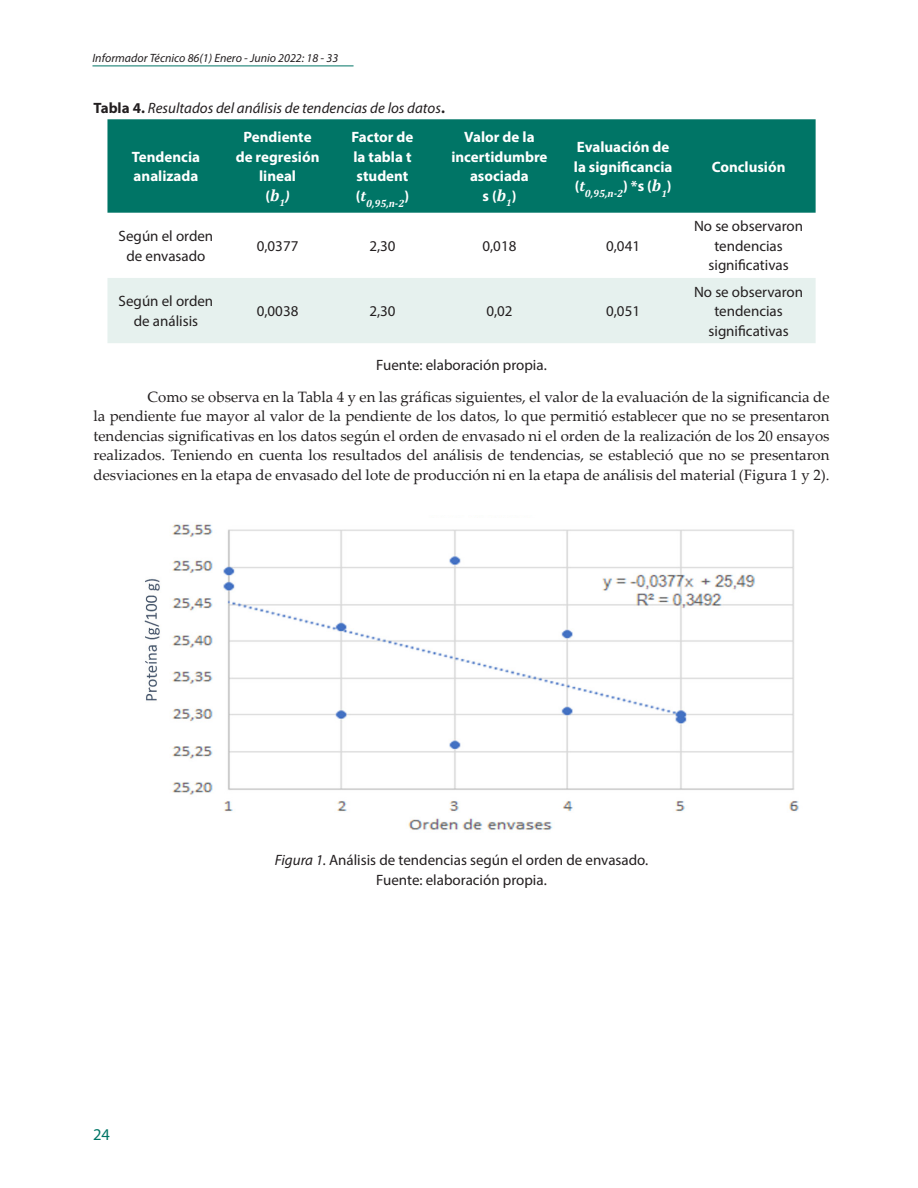
<style>
.page{position:relative;width:918px;height:1188px;background:#fff}
.page>*{position:absolute;margin:0;border:0;box-sizing:border-box;transform-origin:0 0}
.t1{font:16.5px "Myriad Pro";color:#007566}
.TEXTO{font:15px/19.5px "Palatino Linotype";color:#231f20;text-align:justify}
.textotablasdentro{font:15px/19.5px "Myriad Pro";color:#231f20;text-align:center}
.textoBLANCO{font:700 15px/19.5px "Myriad Pro";color:#fff}
.Figura{font:15px "Myriad Pro";color:#231f20}
.Tabla{font:italic 15px "Myriad Pro";color:#231f20}
.t2{font:italic 12px "Myriad Pro";color:#231f20}
.textoBLANCO-2{font:italic 700 10.5px "Cambria";color:#fff}
.s1{font-weight:700;font-style:normal}
.s2{font-family:"Cambria";font-style:italic;font-size:16.5px}
.s3{font-style:italic}
.s4{font-size:9.6px}
</style>
<div class="page">
<hr style="left:92px;top:66px;width:262px;height:1px;background:#007566">
<div style="left:107px;top:119px;width:709px;height:94px;background:#007566"></div>
<div style="left:107px;top:278px;width:709px;height:65px;background:#e6f1ee"></div>
<img style="left:144px;top:524px;width:655px;height:306px">
<p class="t2" style="left:92px;top:51px;width:247px">Informador Técnico 86(1) Enero - Junio 2022: 18 - 33</p>
<p class="Tabla" style="left:94px;top:99px;width:353px"><span class="s1">Tabla 4.</span> Resultados del análisis de tendencias de los datos<span class="s1">.</span></p>
<p class="textoBLANCO" style="left:132px;top:147px;width:70px">Tendencia analizada</p>
<p class="textoBLANCO" style="left:236px;top:127px;width:85px;text-align:center">Pendiente de regresión lineal</p>
<p class="textoBLANCO" style="left:265px;top:186px;width:26px">(<span class="s2">b</span><sub>1</sub><span class="s3">)</span></p>
<p class="textoBLANCO" style="left:352px;top:127px;width:63px">Factor de la tabla t student</p>
<p class="textoBLANCO-2" style="left:356px;top:196px;width:55px"><sup>(</sup><sup>t</sup>0,95,n-2<sup>)</sup></p>
<p class="textoBLANCO" style="left:451px;top:127px;width:98px;text-align:center">Valor de la incertidumbre asociada</p>
<p class="textoBLANCO" style="left:483px;top:186px;width:35px">s (<span class="s2">b</span><sub>1</sub>)</p>
<p class="textoBLANCO" style="left:574px;top:137px;width:100px">Evaluación de la significancia</p>
<p class="textoBLANCO-2" style="left:575px;top:186px;width:98px"><sup>(</sup><sup>t</sup>0,95,n-2<sup>)</sup> <sup>*s</sup> <sup>(</sup><sup>b</sup><span class="s4">1</span><sup>)</sup></p>
<p class="textotablasdentro" style="left:119px;top:226px;width:96px">Según el orden de envasado</p>
<p class="textotablasdentro" style="left:257px;top:236px;width:43px">0,0377</p>
<p class="textotablasdentro" style="left:369px;top:236px;width:28px">2,30</p>
<p class="textotablasdentro" style="left:483px;top:236px;width:35px">0,018</p>
<p class="textotablasdentro" style="left:606px;top:236px;width:35px">0,041</p>
<p class="textotablasdentro" style="left:119px;top:291px;width:96px">Según el orden de análisis</p>
<p class="textotablasdentro" style="left:257px;top:301px;width:43px">0,0038</p>
<p class="textotablasdentro" style="left:369px;top:301px;width:28px">2,30</p>
<p class="textotablasdentro" style="left:486px;top:301px;width:28px">0,02</p>
<p class="textotablasdentro" style="left:606px;top:301px;width:35px">0,051</p>
<p class="textoBLANCO" style="left:712px;top:156px;width:75px">Conclusión</p>
<p class="textotablasdentro" style="left:694px;top:216px;width:111px">No se observaron tendencias significativas</p>
<p class="textotablasdentro" style="left:694px;top:282px;width:111px">No se observaron tendencias significativas</p>
<p class="Figura" style="left:376px;top:356px;width:172px">Fuente: elaboración propia.</p>
<p class="TEXTO" style="left:94px;top:386px;width:738px;text-indent:54px">Como se observa en la Tabla 4 y en las gráficas siguientes, el valor de la evaluación de la significancia de la pendiente fue mayor al valor de la pendiente de los datos, lo que permitió establecer que no se presentaron tendencias significativas en los datos según el orden de envasado ni el orden de la realización de los 20 ensayos realizados. Teniendo en cuenta los resultados del análisis de tendencias, se estableció que no se presentaron desviaciones en la etapa de envasado del lote de producción ni en la etapa de análisis del material (Figura 1 y 2).</p>
<p class="t1" style="left:93px;top:1124px;width:18px">24</p>
<p class="Figura" style="left:275px;top:851px;width:375px"><span class="s3">Figura 1.</span> Análisis de tendencias según el orden de envasado.</p>
<p class="Figura" style="left:376px;top:871px;width:172px">Fuente: elaboración propia.</p>
</div>
